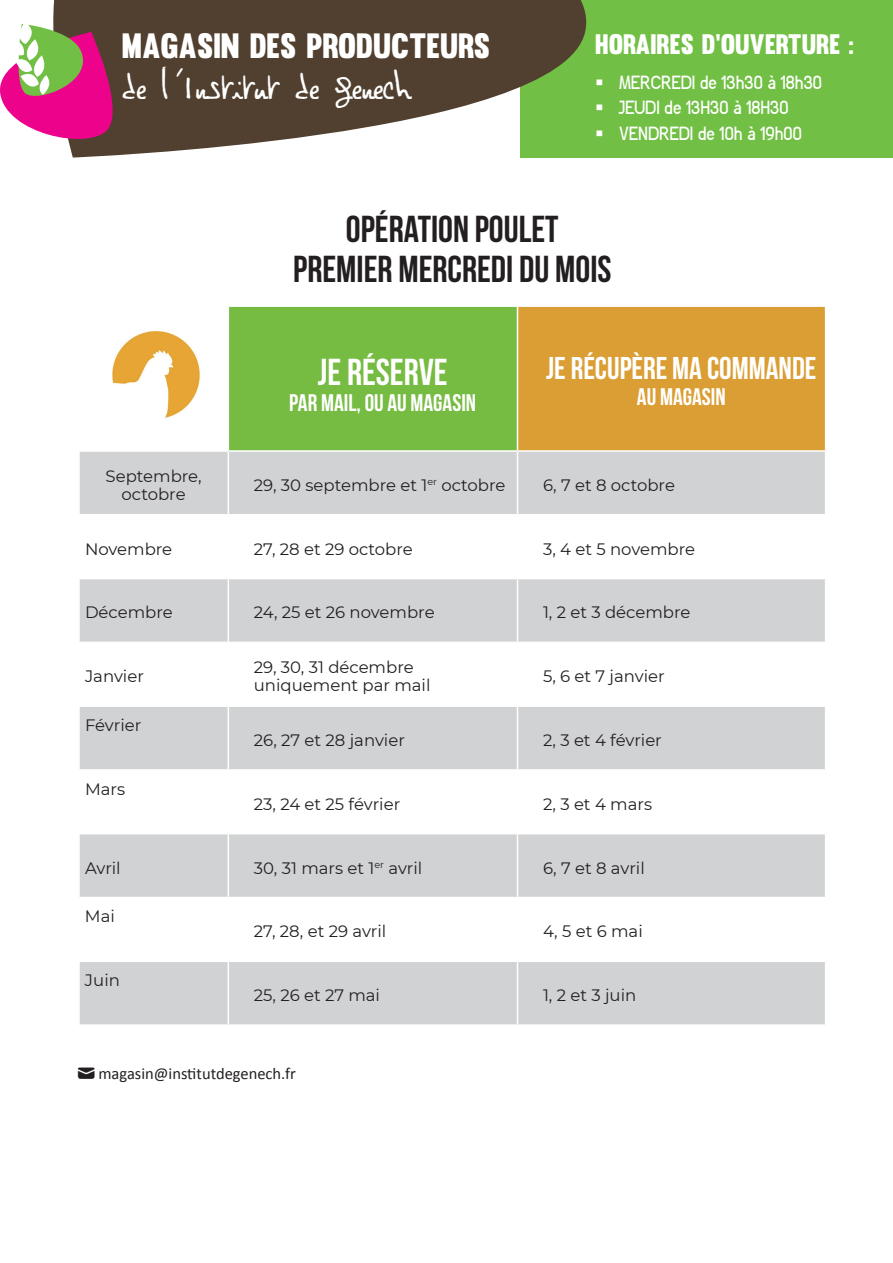
<style>
.page{position:relative;width:893px;height:1263px;background:#fff}
.page>*{position:absolute;margin:0;border:0;box-sizing:border-box;transform-origin:0 0}
.t1{font:700 37.5px/40.5px "Bebas Neue";color:#231f20;text-align:center}
.t2{font:700 37.5px "Bebas Neue";color:#fff}
.t3{font:34.5px "Muro";color:#fff}
.t4{font:34.5px "Philippe";color:#fff}
.t5{font:700 31.5px "Bebas Neue";color:#fff}
.t6{font:27.6px "Muro";color:#fff}
.t7{font:700 24px "Bebas Neue";color:#fff}
.t8{font:19.05px "Patinio Neue";color:#fff}
.t9{font:16.5px/17.9px "Montserrat";color:#231f20;text-align:center}
.t10{font:16.5px "Calibri";color:#231f20}
</style>
<div class="page">
<div style="left:228px;top:306px;width:289px;height:145px;background:#76bb42"></div>
<div style="left:517px;top:306px;width:309px;height:145px;background:#db9e34"></div>
<svg style="left:80px;top:452px;width:745px;height:572px;fill:#d1d2d4"></svg>
<hr style="left:228px;top:305px;width:289px;height:2px;background:#fff">
<hr style="left:228px;top:307px;width:1px;height:143px;background:#fff">
<hr style="left:517px;top:305px;width:309px;height:2px;background:#fff">
<hr style="left:517px;top:307px;width:1px;height:143px;background:#fff">
<hr style="left:825px;top:307px;width:1px;height:143px;background:#fff">
<hr style="left:228px;top:450px;width:289px;height:2px;background:#fff">
<hr style="left:228px;top:452px;width:1px;height:62px;background:#fff">
<hr style="left:517px;top:450px;width:309px;height:2px;background:#fff">
<hr style="left:517px;top:452px;width:1px;height:62px;background:#fff">
<hr style="left:78px;top:514px;width:150px;height:1px;background:#fff">
<hr style="left:228px;top:514px;width:289px;height:1px;background:#fff">
<hr style="left:228px;top:515px;width:1px;height:63px;background:#fff">
<hr style="left:517px;top:514px;width:309px;height:1px;background:#fff">
<hr style="left:517px;top:515px;width:1px;height:63px;background:#fff">
<hr style="left:78px;top:578px;width:150px;height:1px;background:#fff">
<hr style="left:228px;top:578px;width:289px;height:1px;background:#fff">
<hr style="left:228px;top:579px;width:1px;height:63px;background:#fff">
<hr style="left:517px;top:578px;width:309px;height:1px;background:#fff">
<hr style="left:517px;top:579px;width:1px;height:63px;background:#fff">
<hr style="left:78px;top:642px;width:150px;height:1px;background:#fff">
<hr style="left:228px;top:642px;width:289px;height:1px;background:#fff">
<hr style="left:228px;top:643px;width:1px;height:62px;background:#fff">
<hr style="left:517px;top:642px;width:309px;height:1px;background:#fff">
<hr style="left:517px;top:643px;width:1px;height:62px;background:#fff">
<hr style="left:78px;top:705px;width:150px;height:2px;background:#fff">
<hr style="left:228px;top:705px;width:289px;height:2px;background:#fff">
<hr style="left:228px;top:707px;width:1px;height:62px;background:#fff">
<hr style="left:517px;top:705px;width:309px;height:2px;background:#fff">
<hr style="left:517px;top:707px;width:1px;height:62px;background:#fff">
<hr style="left:78px;top:769px;width:150px;height:2px;background:#fff">
<hr style="left:228px;top:769px;width:289px;height:2px;background:#fff">
<hr style="left:228px;top:771px;width:1px;height:62px;background:#fff">
<hr style="left:517px;top:769px;width:309px;height:2px;background:#fff">
<hr style="left:517px;top:771px;width:1px;height:62px;background:#fff">
<hr style="left:78px;top:833px;width:150px;height:1px;background:#fff">
<hr style="left:228px;top:833px;width:289px;height:1px;background:#fff">
<hr style="left:228px;top:834px;width:1px;height:63px;background:#fff">
<hr style="left:517px;top:833px;width:309px;height:1px;background:#fff">
<hr style="left:517px;top:834px;width:1px;height:63px;background:#fff">
<hr style="left:78px;top:897px;width:150px;height:1px;background:#fff">
<hr style="left:228px;top:897px;width:289px;height:1px;background:#fff">
<hr style="left:228px;top:898px;width:1px;height:62px;background:#fff">
<hr style="left:517px;top:897px;width:309px;height:1px;background:#fff">
<hr style="left:517px;top:898px;width:1px;height:62px;background:#fff">
<hr style="left:78px;top:960px;width:150px;height:2px;background:#fff">
<hr style="left:228px;top:960px;width:289px;height:2px;background:#fff">
<hr style="left:228px;top:962px;width:1px;height:62px;background:#fff">
<hr style="left:517px;top:960px;width:309px;height:2px;background:#fff">
<hr style="left:517px;top:962px;width:1px;height:62px;background:#fff">
<img style="left:96px;top:315px;width:115px;height:115px;border-radius:58px">
<div style="left:521px;top:0;width:372px;height:158px;background:#71bf44"></div>
<svg style="left:53px;top:0;width:534px;height:158px;fill:#51402f"></svg>
<svg style="left:0;top:22px;width:126px;height:129px"></svg>
<h2 class="t3" style="left:122px;top:25px;width:370px">MAGASIN DES PRODUCTEURS</h2>
<h2 class="t4" style="left:122px;top:67px;width:291px">de l’Institut de genech</h2>
<h3 class="t6" style="left:595px;top:28px;width:260px">HORAIRES D’OUVERTURE :</h3>
<p class="t8" style="left:595px;top:73px;width:229px">• MERCREDI de 13h30 à 18h30</p>
<p class="t8" style="left:595px;top:98px;width:195px">• JEUDI de 13H30 à 18H30</p>
<p class="t8" style="left:595px;top:124px;width:209px">• VENDREDI de 10h à 19h00</p>
<h1 class="t1" style="left:293px;top:208px;width:320px">OPÉRATION POULET<br>PREMIER MERCREDI DU MOIS</h1>
<h1 class="t2" style="left:318px;top:352px;width:131px">JE RÉSERVE</h1>
<h3 class="t7" style="left:289px;top:390px;width:188px">PAR MAIL, OU AU MAGASIN</h3>
<h3 class="t5" style="left:546px;top:350px;width:272px">JE RÉCUPÈRE MA COMMANDE</h3>
<h3 class="t7" style="left:637px;top:383px;width:90px">AU MAGASIN</h3>
<p class="t9" style="left:106px;top:467px;width:98px">Septembre, octobre</p>
<p class="t9" style="left:254px;top:475px;width:253px">29, 30 septembre et 1<sup>er</sup> octobre</p>
<p class="t9" style="left:543px;top:475px;width:133px">6, 7 et 8 octobre</p>
<p class="t9" style="left:85px;top:539px;width:89px">Novembre</p>
<p class="t9" style="left:254px;top:539px;width:160px">27, 28 et 29 octobre</p>
<p class="t9" style="left:543px;top:539px;width:154px">3, 4 et 5 novembre</p>
<p class="t9" style="left:85px;top:603px;width:89px">Décembre</p>
<p class="t9" style="left:254px;top:603px;width:182px">24, 25 et 26 novembre</p>
<p class="t9" style="left:543px;top:603px;width:149px">1, 2 et 3 décembre</p>
<p class="t9" style="left:85px;top:667px;width:60px">Janvier</p>
<p class="t9" style="left:254px;top:658px;width:178px;text-align:left">29, 30, 31 décembre uniquement par mail</p>
<p class="t9" style="left:543px;top:667px;width:123px">5, 6 et 7 janvier</p>
<p class="t9" style="left:85px;top:716px;width:58px">Février</p>
<p class="t9" style="left:254px;top:731px;width:153px">26, 27 et 28 janvier</p>
<p class="t9" style="left:543px;top:731px;width:120px">2, 3 et 4 février</p>
<p class="t9" style="left:85px;top:779px;width:42px">Mars</p>
<p class="t9" style="left:254px;top:794px;width:148px">23, 24 et 25 février</p>
<p class="t9" style="left:543px;top:794px;width:111px">2, 3 et 4 mars</p>
<p class="t9" style="left:85px;top:858px;width:37px">Avril</p>
<p class="t9" style="left:254px;top:858px;width:170px">30, 31 mars et 1<sup>er</sup> avril</p>
<p class="t9" style="left:543px;top:858px;width:103px">6, 7 et 8 avril</p>
<p class="t9" style="left:85px;top:907px;width:31px">Mai</p>
<p class="t9" style="left:254px;top:922px;width:134px">27, 28, et 29 avril</p>
<p class="t9" style="left:543px;top:922px;width:101px">4, 5 et 6 mai</p>
<p class="t9" style="left:85px;top:971px;width:36px">Juin</p>
<p class="t9" style="left:254px;top:986px;width:128px">25, 26 et 27 mai</p>
<p class="t9" style="left:543px;top:986px;width:95px">1, 2 et 3 juin</p>
<p class="t10" style="left:98px;top:1064px;width:199px">magasin@institutdegenech.fr</p>
</div>
